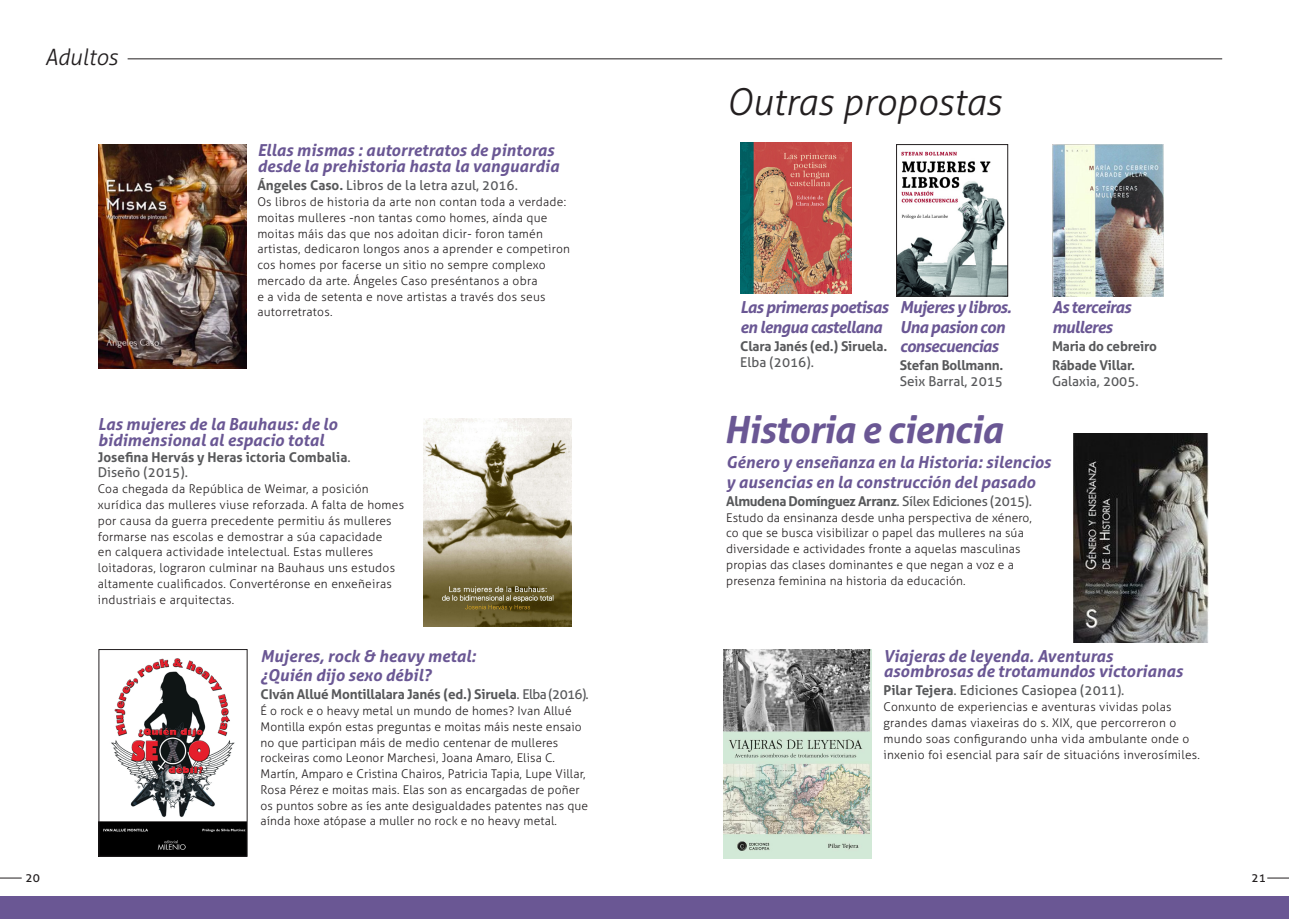
<style>
.page{position:relative;width:1289px;height:919px;background:#fff}
.page>*{position:absolute;margin:0;border:0;box-sizing:border-box;transform-origin:0 0}
.t1{font:italic 700 37.5px "Aller";letter-spacing:-.02em;color:#6a5794}
.t2{font:italic 300 37.2px "Aller";color:#231f20}
.t3{font:italic 300 22.5px "Aller";color:#231f20}
.t4{font:italic 700 16.5px/15.8px "Aller";color:#6a5794}
.t5{font:italic 700 16.5px/19.5px "Aller";letter-spacing:-.04em;color:#6a5794}
.t6{font:700 13.5px/15.8px "Aller";letter-spacing:-.015em;color:#57585a}
.t7{font:13.5px "Aller";color:#57585a}
.t8{font:300 12px/15.8px "Aller";letter-spacing:.02em;color:#231f20}
.t9{font:12px "Aller";color:#231f20}
.s1{font-weight:700}
.s2{font-weight:400}
</style>
<div class="page">
<svg style="left:0;top:877px;width:22px;height:1px"></svg>
<svg style="left:1267px;top:877px;width:21px;height:1px"></svg>
<hr style="left:128px;top:59px;width:1094px;height:1px;background:#231f20">
<div style="left:0;top:896px;width:1288px;height:22px;background:#6a5794"></div>
<img style="left:99px;top:144px;width:148px;height:225px">
<img style="left:101px;top:658px;width:144px;height:196px">
<div style="left:99px;top:649px;width:148px;height:207px;border:1px solid #231f20"></div>
<img style="left:423px;top:418px;width:148px;height:208px">
<img style="left:1073px;top:434px;width:135px;height:208px">
<img style="left:724px;top:649px;width:147px;height:208px">
<img style="left:740px;top:142px;width:111px;height:151px">
<img style="left:898px;top:151px;width:107px;height:143px">
<div style="left:896px;top:144px;width:111px;height:152px;border:1px solid #231f20"></div>
<img style="left:1052px;top:145px;width:111px;height:151px">
<p class="t3" style="left:45px;top:43px;width:75px">Adultos</p>
<p class="t4" style="left:257px;top:142px;width:303px">Ellas mismas : autorretratos de pintoras desde la prehistoria hasta la vanguardia</p>
<p class="t7" style="left:257px;top:177px;width:262px"><span class="s1">Ángeles Caso.</span> Libros de la letra azul, 2016.</p>
<p class="t8" style="left:257px;top:194px;width:314px">Os libros de historia da arte non contan toda a verdade: moitas mulleres -non tantas como homes, aínda que moitas máis das que nos adoitan dicir- foron tamén artistas, dedicaron longos anos a aprender e competiron cos homes por facerse un sitio no sempre complexo mercado da arte. Ángeles Caso preséntanos a obra<br>e a vida de setenta e nove artistas a través dos seus autorretratos.</p>
<p class="t4" style="left:98px;top:416px;width:241px">Las mujeres de la Bauhaus: de lo bidimensional al espacio total</p>
<p class="t6" style="left:98px;top:449px;width:254px">Josefina Hervás y Heras ictoria Combalia<span class="s2">.<br>Diseño (2015).</span></p>
<p class="t8" style="left:98px;top:481px;width:308px">Coa chegada da República de Weimar, a posición xurídica das mulleres viuse reforzada. A falta de homes por causa da guerra precedente permitiu ás mulleres formarse nas escolas e demostrar a súa capacidade<br>en calquera actividade intelectual. Estas mulleres loitadoras, lograron culminar na Bauhaus uns estudos altamente cualificados. Convertéronse en enxeñeiras industriais e arquitectas.</p>
<p class="t4" style="left:260px;top:646px;width:217px;line-height:19.5px">Mujeres, rock &amp; heavy metal: ¿Quién dijo sexo débil?</p>
<p class="t6" style="left:260px;top:686px;width:330px">CIván Allué Montillalara Janés (ed.) Siruela<span class="s2">. Elba (2016).</span></p>
<p class="t8" style="left:260px;top:702px;width:329px">É o rock e o heavy metal un mundo de homes? Ivan Allué Montilla expón estas preguntas e moitas máis neste ensaio no que participan máis de medio centenar de mulleres rockeiras como Leonor Marchesi, Joana Amaro, Elisa C.<br>Martín, Amparo e Cristina Chairos, Patricia Tapia, Lupe Villar, Rosa Pérez e moitas mais. Elas son as encargadas de poñer os puntos sobre as íes ante desigualdades patentes nas que aínda hoxe atópase a muller no rock e no heavy metal.</p>
<p class="t2" style="left:726px;top:80px;width:276px">Outras propostas</p>
<p class="t5" style="left:740px;top:297px;width:150px">Las primeras poetisas en lengua castellana</p>
<p class="t6" style="left:740px;top:338px;width:148px">Clara Janés (ed.) Siruela.<br><span class="s2">Elba (2016).</span></p>
<p class="t5" style="left:899px;top:297px;width:113px">Mujeres y libros.<br>Una pasion con consecuencias</p>
<p class="t6" style="left:899px;top:357px;width:105px">Stefan Bollmann.<br><span class="s2">Seix Barral, 2015</span></p>
<p class="t1" style="left:724px;top:406px;width:280px">Historia e ciencia</p>
<p class="t5" style="left:1052px;top:297px;width:81px">As terceiras mulleres</p>
<p class="t6" style="left:1052px;top:336px;width:106px;line-height:19.5px">Maria do cebreiro<br>Rábade Villar.</p>
<p class="t7" style="left:1052px;top:373px;width:88px">Galaxia, 2005.</p>
<p class="t4" style="left:726px;top:452px;width:326px;line-height:19.5px">Género y enseñanza en la Historia: silencios y ausencias en la construcción del pasado</p>
<p class="t6" style="left:726px;top:493px;width:307px">Almudena Domínguez Arranz<span class="s2">. Sílex Ediciones (2015).</span></p>
<p class="t8" style="left:726px;top:509px;width:307px">Estudo da ensinanza desde unha perspectiva de xénero, co que se busca visibilizar o papel das mulleres na súa diversidade e actividades fronte a aquelas masculinas propias das clases dominantes e que negan a voz e a presenza feminina na historia da educación.</p>
<p class="t4" style="left:883px;top:647px;width:301px">Viajeras de leyenda. Aventuras asombrosas de trotamundos victorianas</p>
<p class="t7" style="left:883px;top:682px;width:242px"><span class="s1">Pilar Tejera</span>. Ediciones Casiopea (2011).</p>
<p class="t8" style="left:883px;top:699px;width:318px">Conxunto de experiencias e aventuras vividas polas grandes damas viaxeiras do s. XIX, que percorreron o mundo soas configurando unha vida ambulante onde o inxenio foi esencial para saír de situacións inverosímiles.</p>
<p class="t9" style="left:26px;top:870px;width:16px">20</p>
<p class="t9" style="left:1251px;top:870px;width:16px">21</p>
</div>
